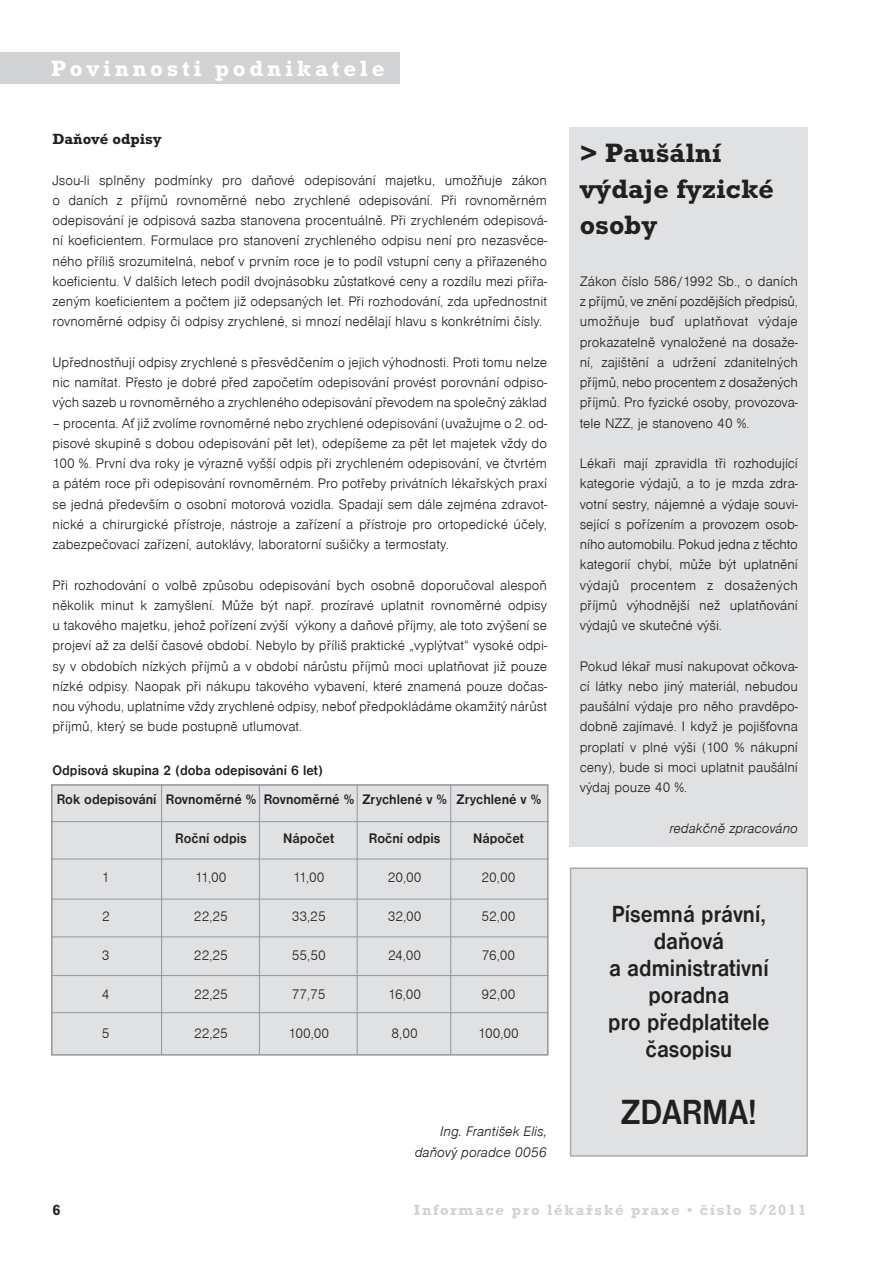
<style>
.page{position:relative;width:893px;height:1263px;background:#fff}
.page>*{position:absolute;margin:0;border:0;box-sizing:border-box;transform-origin:0 0}
.t1{font:700 36px "Nimbus Sans DCE";color:#231f20;scale:.9 1}
.t2{font:700 27px/36px "Rockwell CE";color:#231f20}
.t3{font:700 24px/27px "Nimbus Sans DCE";color:#231f20;text-align:center;scale:.9 1}
.t4{font:700 22.5px "Rockwell CE";letter-spacing:.165em;color:#fff}
.t5{font:700 15px "Rockwell CE";letter-spacing:.11em;color:#d1d2d4}
.t6{font:700 15px "Rockwell CE";color:#231f20}
.t7{font:300 14.25px/20.2px "Nimbus Sans DCE";color:#231f20;text-align:justify}
.t8{font:700 14.25px/29.2px "Nimbus Sans DCE";color:#231f20;scale:.94 1}
.t9{font:italic 300 14.25px/20.2px "Nimbus Sans DCE";color:#231f20;text-align:right}
</style>
<div class="page">
<div style="left:0;top:53px;width:400px;height:31px;background:#d1d2d4"></div>
<div style="left:53px;top:786px;width:494px;height:268px;background:#e0e1e3"></div>
<div style="left:51px;top:784px;width:498px;height:271px;border:2px solid #939598"></div>
<div style="left:570px;top:128px;width:238px;height:719px;background:#e0e1e3"></div>
<hr style="left:161px;top:785px;width:1px;height:270px;background:#939598">
<hr style="left:259px;top:785px;width:1px;height:270px;background:#939598">
<hr style="left:357px;top:785px;width:1px;height:270px;background:#939598">
<hr style="left:450px;top:785px;width:1px;height:270px;background:#939598">
<hr style="left:51px;top:821px;width:498px;height:1px;background:#939598">
<hr style="left:51px;top:859px;width:498px;height:1px;background:#939598">
<hr style="left:51px;top:899px;width:498px;height:1px;background:#939598">
<hr style="left:51px;top:937px;width:498px;height:1px;background:#939598">
<hr style="left:51px;top:975px;width:498px;height:1px;background:#939598">
<hr style="left:51px;top:1012px;width:498px;height:1px;background:#939598">
<div style="left:571px;top:869px;width:235px;height:286px;background:#e0e1e3"></div>
<div style="left:570px;top:867px;width:238px;height:290px;border:2px solid #a8a9ad"></div>
<h3 class="t4" style="left:51px;top:61px;width:335px">Povinnosti podnikatele</h3>
<p class="t6" style="left:53px;top:134px;width:111px">DaÀové odpisy</p>
<p class="t7" style="left:53px;top:169px;width:496px">Jsou-li splněny podmínky pro daňové odepisování majetku, umožňuje zákon o daních z příjmů rovnoměrné nebo zrychlené odepisování. Při rovnoměrném odepisování je odpisová sazba stanovena procentuálně. Při zrychleném odepisová&shy;ní koeficientem. Formulace pro stanovení zrychleného odpisu není pro nezasvěce&shy;ného příliš srozumitelná, neboť v prvním roce je to podíl vstupní ceny a přiřazeného koeficientu. V dalších letech podíl dvojnásobku zůstatkové ceny a rozdílu mezi přiřa&shy;zeným koeficientem a počtem již odepsaných let. Při rozhodování, zda upřednostnit rovnoměrné odpisy či odpisy zrychlené, si mnozí nedělají hlavu s konkrétními čísly.</p>
<p class="t7" style="left:53px;top:352px;width:496px">Upřednostňují odpisy zrychlené s přesvědčením o jejich výhodnosti. Proti tomu nelze nic namítat. Přesto je dobré před započetím odepisování provést porovnání odpiso&shy;vých sazeb u rovnoměrného a zrychleného odepisování převodem na společný základ</p>
<p class="t7" style="left:53px;top:412px;width:496px">– procenta. Ať již zvolíme rovnoměrné nebo zrychlené odepisování (uvažujme o 2. od&shy;pisové skupině s dobou odepisování pět let), odepíšeme za pět let majetek vždy do 100 %. První dva roky je výrazně vyšší odpis při zrychleném odepisování, ve čtvrtém a pátém roce při odepisování rovnoměrném. Pro potřeby privátních lékařských praxí se jedná především o osobní motorová vozidla. Spadají sem dále zejména zdravot&shy;nické a chirurgické přístroje, nástroje a zařízení a přístroje pro ortopedické účely, zabezpečovací zařízení, autoklávy, laboratorní sušičky a termostaty.</p>
<p class="t7" style="left:53px;top:574px;width:496px">Při rozhodování o volbě způsobu odepisování bych osobně doporučoval alespoň několik minut k zamyšlení. Může být např. prozíravé uplatnit rovnoměrné odpisy u takového majetku, jehož pořízení zvýší výkony a daňové příjmy, ale toto zvýšení se projeví až za delší časové období. Nebylo by příliš praktické „vyplýtvat“ vysoké odpi&shy;sy v obdobích nízkých příjmů a v období nárůstu příjmů moci uplatňovat již pouze nízké odpisy. Naopak při nákupu takového vybavení, které znamená pouze dočas&shy;nou výhodu, uplatníme vždy zrychlené odpisy, neboť předpokládáme okamžitý nárůst příjmů, který se bude postupně utlumovat.</p>
<p class="t8" style="left:53px;top:755px;width:521px">Odpisová skupina 2 (doba odepisování 6 let)<br>Rok odepisování Rovnoměrné % Rovnoměrné % Zrychlené v % Zrychlené v %</p>
<p class="t8" style="left:175px;top:823px;width:77px">Roční odpis</p>
<p class="t8" style="left:283px;top:823px;width:56px">Nápočet</p>
<p class="t8" style="left:369px;top:823px;width:77px">Roční odpis</p>
<p class="t8" style="left:473px;top:823px;width:56px">Nápočet</p>
<p class="t7" style="left:102px;top:867px;width:9px">1</p>
<p class="t7" style="left:195px;top:867px;width:33px">11,00</p>
<p class="t7" style="left:293px;top:867px;width:33px">11,00</p>
<p class="t7" style="left:388px;top:867px;width:35px">20,00</p>
<p class="t7" style="left:482px;top:867px;width:35px">20,00</p>
<p class="t7" style="left:102px;top:906px;width:9px">2</p>
<p class="t7" style="left:194px;top:906px;width:35px">22,25</p>
<p class="t7" style="left:292px;top:906px;width:35px">33,25</p>
<p class="t7" style="left:388px;top:906px;width:35px">32,00</p>
<p class="t7" style="left:482px;top:906px;width:35px">52,00</p>
<p class="t7" style="left:102px;top:945px;width:9px">3</p>
<p class="t7" style="left:194px;top:945px;width:35px">22,25</p>
<p class="t7" style="left:292px;top:945px;width:35px">55,50</p>
<p class="t7" style="left:388px;top:945px;width:35px">24,00</p>
<p class="t7" style="left:482px;top:945px;width:35px">76,00</p>
<p class="t7" style="left:102px;top:984px;width:9px">4</p>
<p class="t7" style="left:194px;top:984px;width:35px">22,25</p>
<p class="t7" style="left:292px;top:984px;width:35px">77,75</p>
<p class="t7" style="left:388px;top:984px;width:35px">16,00</p>
<p class="t7" style="left:482px;top:984px;width:35px">92,00</p>
<p class="t7" style="left:102px;top:1023px;width:9px">5</p>
<p class="t7" style="left:194px;top:1023px;width:35px">22,25</p>
<p class="t7" style="left:288px;top:1023px;width:42px">100,00</p>
<p class="t7" style="left:392px;top:1023px;width:28px">8,00</p>
<p class="t7" style="left:478px;top:1023px;width:42px">100,00</p>
<p class="t9" style="left:415px;top:1121px;width:134px">Ing. František Elis, daňový poradce 0056</p>
<h2 class="t2" style="left:580px;top:137px;width:196px">&gt; Pau‰ální v˘daje fyzické osoby</h2>
<p class="t7" style="left:580px;top:271px;width:220px">Zákon číslo 586/1992 Sb., o daních z příjmů, ve znění pozdějších předpisů, umožňuje buď uplatňovat výdaje prokazatelně vynaložené na dosaže&shy;ní, zajištění a udržení zdanitelných příjmů, nebo procentem z dosažených příjmů. Pro fyzické osoby, provozova&shy;tele NZZ, je stanoveno 40 %.</p>
<p class="t7" style="left:580px;top:453px;width:220px">Lékaři mají zpravidla tři rozhodující kategorie výdajů, a to je mzda zdra&shy;votní sestry, nájemné a výdaje souvi&shy;sející s pořízením a provozem osob&shy;ního automobilu. Pokud jedna z těchto kategorií chybí, může být uplatnění výdajů procentem z dosažených příjmů výhodnější než uplatňování výdajů ve skutečné výši.</p>
<p class="t7" style="left:580px;top:655px;width:220px">Pokud lékař musí nakupovat očkova&shy;cí látky nebo jiný materiál, nebudou paušální výdaje pro něho pravděpo&shy;dobně zajímavé. I když je pojišťovna proplatí v plné výši (100 % nákupní ceny), bude si moci uplatnit paušální výdaj pouze 40 %.</p>
<p class="t9" style="left:669px;top:817px;width:130px">redakčně zpracováno</p>
<h3 class="t3" style="left:608px;top:900px;width:181px">Písemná právní, daňová<br>a administrativní poradna<br>pro předplatitele časopisu</h3>
<h1 class="t1" style="left:621px;top:1090px;width:153px">ZDARMA!</h1>
<p class="t6" style="left:53px;top:1204px;width:10px">6</p>
<p class="t5" style="left:414px;top:1204px;width:394px">Informace pro lékafiské praxe • ãíslo 5/2011</p>
</div>
